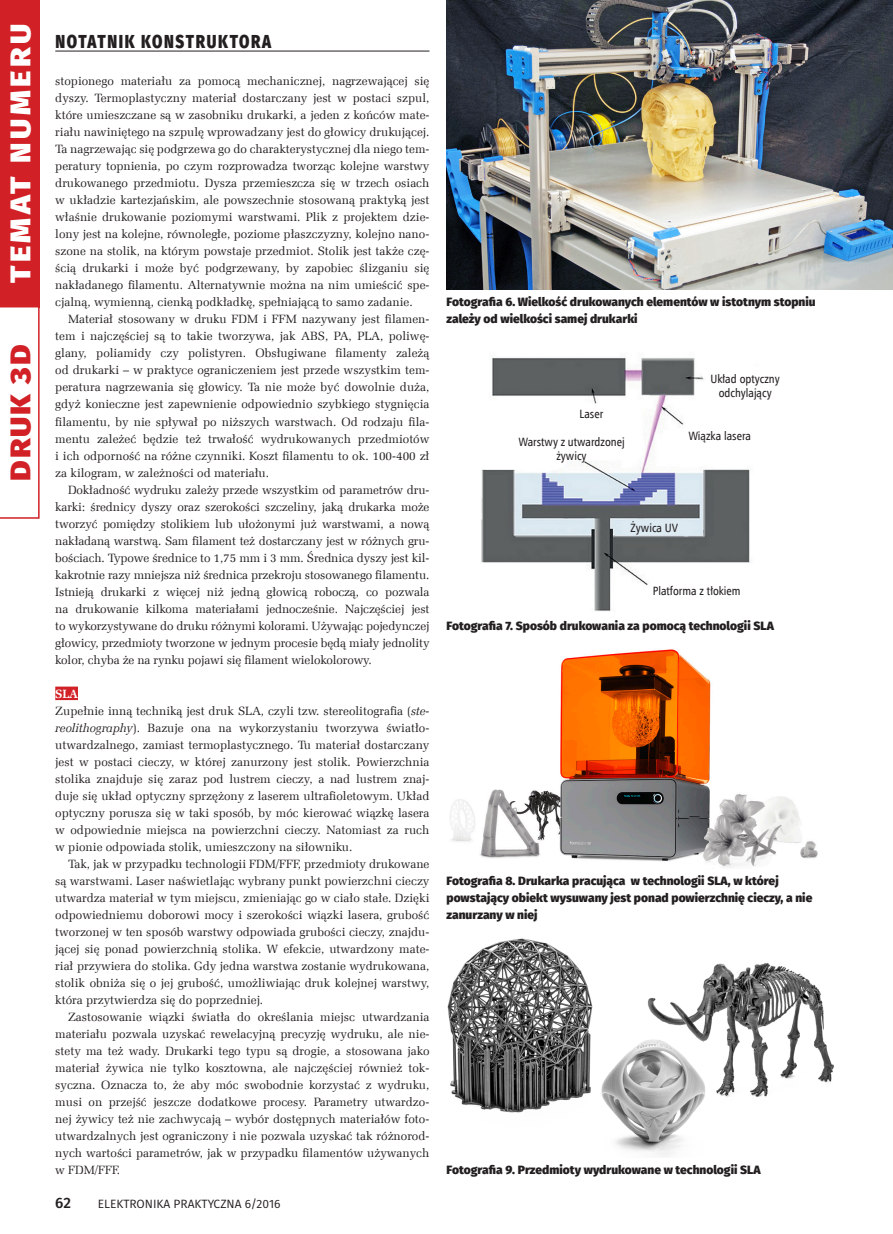
<style>
.page{position:relative;width:893px;height:1234px;background:#fff}
.page>*{position:absolute;margin:0;border:0;box-sizing:border-box;transform-origin:0 0}
._4_Podpis{font:800 28.5px "Fira Sans";letter-spacing:.11em;color:#fff;scale:1.1 1}
._4_Podpis-2{font:800 28.5px "Fira Sans";color:#d12126;scale:1.1 1}
.t1{font:800 18.75px "Fira Sans";letter-spacing:.11em;color:#231f20;scale:.8 1}
.t2{font:500 15px "Fira Sans";color:#231f20}
._1_Body{font:12px/17px "Zapf Ellipt EU";color:#231f20;text-align:justify}
._4_Podpis-3{font:800 12px/17px "Fira Sans";color:#231f20}
.body{font:12px/14.4px "Humnst 777 Cn EU";color:#231f20;text-align:center}
.t3{font:12px "Fira Sans";color:#231f20}
._1_Body-2{font:700 12px "Zapf Ellipt EU";color:#fff}
.s1{font-style:italic}
</style>
<div class="page">
<div style="left:55px;top:686px;width:23px;height:14px;background:#d12126"></div>
<img style="left:446px;top:0;width:447px;height:289px">
<img style="left:481px;top:357px;width:269px;height:254px">
<img style="left:450px;top:649px;width:368px;height:218px">
<img style="left:447px;top:938px;width:387px;height:218px">
<hr style="left:55px;top:51px;width:374px;height:1px;background:#231f20">
<div style="left:0;top:0;width:40px;height:307px;background:#d12126"></div>
<svg style="left:0;top:307px;width:40px;height:211px"></svg>
<p class="_4_Podpis" style="left:1px;top:283px;width:237px;rotate:-90deg">TEMAT NUMERU</p>
<p class="_4_Podpis-2" style="left:1px;top:480px;width:125px;rotate:-90deg">DRUK 3D</p>
<p class="t1" style="left:55px;top:28px;width:271px">NOTATNIK KONSTRUKTORA</p>
<p class="_1_Body" style="left:55px;top:73px;width:376px">stopionego materiału za pomocą mechanicznej, nagrzewającej się dyszy. Termoplastyczny materiał dostarczany jest w postaci szpul, które umieszczane są w zasobniku drukarki, a jeden z końców mate&shy;riału nawiniętego na szpulę wprowadzany jest do głowicy drukującej.<br>Ta nagrzewając się podgrzewa go do charakterystycznej dla niego tem&shy;peratury topnienia, po czym rozprowadza tworząc kolejne warstwy drukowanego przedmiotu. Dysza przemieszcza się w trzech osiach w układzie kartezjańskim, ale powszechnie stosowaną praktyką jest właśnie drukowanie poziomymi warstwami. Plik z projektem dzie&shy;lony jest na kolejne, równoległe, poziome płaszczyzny, kolejno nano&shy;szone na stolik, na którym powstaje przedmiot. Stolik jest także czę&shy;ścią drukarki i może być podgrzewany, by zapobiec ślizganiu się nakładanego filamentu. Alternatywnie można na nim umieścić spe&shy;cjalną, wymienną, cienką podkładkę, spełniającą to samo zadanie.</p>
<p class="_1_Body" style="left:55px;top:311px;width:376px;text-indent:13px">Materiał stosowany w druku FDM i FFM nazywany jest filamen&shy;tem i najczęściej są to takie tworzywa, jak ABS, PA, PLA, poliwę&shy;glany, poliamidy czy polistyren. Obsługiwane filamenty zależą od drukarki – w praktyce ograniczeniem jest przede wszystkim tem&shy;peratura nagrzewania się głowicy. Ta nie może być dowolnie duża, gdyż konieczne jest zapewnienie odpowiednio szybkiego stygnięcia filamentu, by nie spływał po niższych warstwach. Od rodzaju fila&shy;mentu zależeć będzie też trwałość wydrukowanych przedmiotów i ich odporność na różne czynniki. Koszt filamentu to ok. 100-400 zł za kilogram, w zależności od materiału.</p>
<p class="_1_Body" style="left:55px;top:481px;width:376px;text-indent:13px">Dokładność wydruku zależy przede wszystkim od parametrów dru&shy;karki: średnicy dyszy oraz szerokości szczeliny, jaką drukarka może tworzyć pomiędzy stolikiem lub ułożonymi już warstwami, a nową nakładaną warstwą. Sam filament też dostarczany jest w różnych gru&shy;bościach. Typowe średnice to 1,75 mm i 3 mm. Średnica dyszy jest kil&shy;kakrotnie razy mniejsza niż średnica przekroju stosowanego filamentu.<br>Istnieją drukarki z więcej niż jedną głowicą roboczą, co pozwala na drukowanie kilkoma materiałami jednocześnie. Najczęściej jest to wykorzystywane do druku różnymi kolorami. Używając pojedynczej głowicy, przedmioty tworzone w jednym procesie będą miały jednolity kolor, chyba że na rynku pojawi się filament wielokolorowy.</p>
<p class="_1_Body-2" style="left:55px;top:686px;width:24px">SLA</p>
<p class="_1_Body" style="left:55px;top:702px;width:376px">Zupełnie inną techniką jest druk SLA, czyli tzw. stereolitografia (<span class="s1">ste&shy;reolithography</span>). Bazuje ona na wykorzystaniu tworzywa światło&shy;utwardzalnego, zamiast termoplastycznego. Tu materiał dostarczany jest w postaci cieczy, w której zanurzony jest stolik. Powierzchnia stolika znajduje się zaraz pod lustrem cieczy, a nad lustrem znaj&shy;duje się układ optyczny sprzężony z laserem ultrafioletowym. Układ optyczny porusza się w taki sposób, by móc kierować wiązkę lasera w odpowiednie miejsca na powierzchni cieczy. Natomiast za ruch w pionie odpowiada stolik, umieszczony na siłowniku.</p>
<p class="_1_Body" style="left:55px;top:855px;width:376px;text-indent:13px">Tak, jak w przypadku technologii FDM/FFF, przedmioty drukowane są warstwami. Laser naświetlając wybrany punkt powierzchni cieczy utwardza materiał w tym miejscu, zmieniając go w ciało stałe. Dzięki odpowiedniemu doborowi mocy i szerokości wiązki lasera, grubość tworzonej w ten sposób warstwy odpowiada grubości cieczy, znajdu&shy;jącej się ponad powierzchnią stolika. W efekcie, utwardzony mate&shy;riał przywiera do stolika. Gdy jedna warstwa zostanie wydrukowana, stolik obniża się o jej grubość, umożliwiając druk kolejnej warstwy, która przytwierdza się do poprzedniej.</p>
<p class="_1_Body" style="left:55px;top:1008px;width:376px;text-indent:13px">Zastosowanie wiązki światła do określania miejsc utwardzania materiału pozwala uzyskać rewelacyjną precyzję wydruku, ale nie&shy;stety ma też wady. Drukarki tego typu są drogie, a stosowana jako materiał żywica nie tylko kosztowna, ale najczęściej również tok&shy;syczna. Oznacza to, że aby móc swobodnie korzystać z wydruku, musi on przejść jeszcze dodatkowe procesy. Parametry utwardzo&shy;nej żywicy też nie zachwycają – wybór dostępnych materiałów foto&shy;utwardzalnych jest ograniczony i nie pozwala uzyskać tak różnorod&shy;nych wartości parametrów, jak w przypadku filamentów używanych w FDM/FFF.</p>
<p class="t2" style="left:55px;top:1192px;width:17px">62</p>
<p class="t3" style="left:98px;top:1195px;width:184px">ELEKTRONIKA PRAKTYCZNA 6/2016</p>
<p class="_4_Podpis-3" style="left:446px;top:293px;width:371px">Fotografia 6. Wielkość drukowanych elementów w istotnym stopniu zależy od wielkości samej drukarki</p>
<p class="body" style="left:579px;top:407px;width:25px">Laser</p>
<p class="body" style="left:518px;top:434px;width:108px">Warstwy z utwardzonej żywicy</p>
<p class="body" style="left:711px;top:371px;width:71px">Układ optyczny odchylający</p>
<p class="body" style="left:688px;top:428px;width:64px">Wiązka lasera</p>
<p class="body" style="left:631px;top:520px;width:49px">Żywica UV</p>
<p class="body" style="left:653px;top:584px;width:89px">Platforma z tłokiem</p>
<p class="_4_Podpis-3" style="left:446px;top:617px;width:329px">Fotografia 7. Sposób drukowania za pomocą technologii SLA</p>
<p class="_4_Podpis-3" style="left:446px;top:872px;width:367px">Fotografia 8. Drukarka pracująca w technologii SLA, w której powstający obiekt wysuwany jest ponad powierzchnię cieczy, a nie zanurzany w niej</p>
<p class="_4_Podpis-3" style="left:446px;top:1161px;width:316px">Fotografia 9. Przedmioty wydrukowane w technologii SLA</p>
</div>
